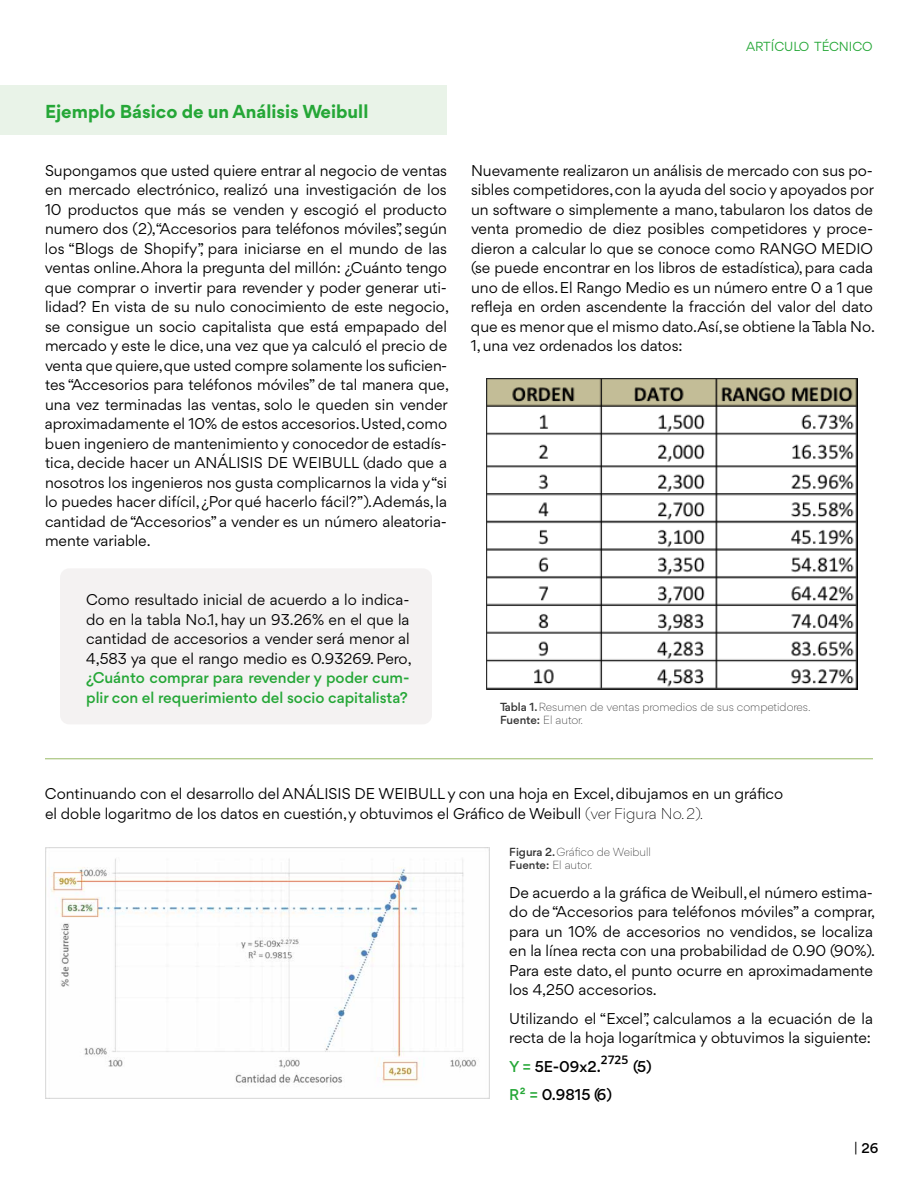
<style>
.page{position:relative;width:918px;height:1188px;background:#fff}
.page>*{position:absolute;margin:0;border:0;box-sizing:border-box;transform-origin:0 0}
.t1{font:700 18px "Gordita";color:#25a737}
.t2{font:15px/19.5px "Gordita";color:#000}
.t3{font:500 15px/19.5px "Gordita";color:#25a737}
.t4{font:500 15px/28.5px "Gordita";color:#000}
.t5{font:500 13.5px "Gordita";color:#000}
.t6{font:12.6px "Gordita";color:#25a737}
.t7{font:300 11.25px/13.5px "Gordita";color:#333}
.s1{font-weight:500}
.s2{font-weight:300}
.s3{color:#25a737}
.s4{font-family:"Open Sans";font-size:19.5px}
.s5{font-weight:400}
</style>
<div class="page">
<div style="left:60px;top:568px;width:372px;height:156px;background:#f4f2f2;border-radius:9px"></div>
<div style="left:0;top:86px;width:447px;height:49px;background:#e9f3e8"></div>
<img style="left:486px;top:378px;width:372px;height:311px">
<img style="left:45px;top:847px;width:445px;height:252px">
<hr style="left:45px;top:759px;width:828px;height:1px;background:#98ba65">
<p class="t1" style="left:45px;top:98px;width:325px">Ejemplo Básico de un Análisis Weibull</p>
<p class="t6" style="left:746px;top:38px;width:128px">ARTÍCULO TÉCNICO</p>
<p class="t2" style="left:45px;top:160px;width:406px">Supongamos que usted quiere entrar al negocio de ventas en mercado electrónico, realizó una investigación de los 10 productos que más se venden y escogió el producto numero dos (2),“Accesorios para teléfonos móviles”, según los “Blogs de Shopify”, para iniciarse en el mundo de las ventas online.Ahora la pregunta del millón: ¿Cuánto tengo que comprar o invertir para revender y poder generar uti&shy;lidad? En vista de su nulo conocimiento de este negocio, se consigue un socio capitalista que está empapado del mercado y este le dice, una vez que ya calculó el precio de venta que quiere,que usted compre solamente los suficien&shy;tes “Accesorios para teléfonos móviles” de tal manera que, una vez terminadas las ventas, solo le queden sin vender aproximadamente el 10% de estos accesorios.Usted,como buen ingeniero de mantenimiento y conocedor de estadís&shy;tica, decide hacer un ANÁLISIS DE WEIBULL (dado que a nosotros los ingenieros nos gusta complicarnos la vida y“si lo puedes hacer difícil,¿Por qué hacerlo fácil?”).Además,la cantidad de“Accesorios” a vender es un número aleatoria&shy;mente variable.</p>
<p class="t2" style="left:471px;top:160px;width:406px">Nuevamente realizaron un análisis de mercado con sus po&shy;sibles competidores,con la ayuda del socio y apoyados por un software o simplemente a mano,tabularon los datos de venta promedio de diez posibles competidores y proce&shy;dieron a calcular lo que se conoce como RANGO MEDIO (se puede encontrar en los libros de estadística),para cada uno de ellos.El Rango Medio es un número entre 0 a 1 que refleja en orden ascendente la fracción del valor del dato que es menorque el mismo dato.Así,se obtiene laTabla No.<br>1, una vez ordenados los datos:</p>
<p class="t2" style="left:86px;top:590px;width:327px">Como resultado inicial de acuerdo a lo indica&shy;do en la tabla No.1, hay un 93.26% en el que la cantidad de accesorios a vender será menor al 4,583 ya que el rango medio es 0.93269. Pero,</p>
<p class="t3" style="left:86px;top:668px;width:325px">¿Cuánto comprar para revender y poder cum&shy;plir con el requerimiento del socio capitalista?</p>
<p class="t7" style="left:500px;top:700px;width:312px"><span class="s1">Tabla 1.</span>Resumen de ventas promedios de sus competidores.<br><span class="s1">Fuente:</span> El autor.</p>
<p class="t2" style="left:45px;top:784px;width:740px">Continuando con el desarrollo del ANÁLISIS DE WEIBULLy con una hoja en Excel,dibujamos en un gráfico el doble logaritmo de los datos en cuestión,y obtuvimos el Gráfico de Weibull <span class="s2">(ver Figura No. 2).</span></p>
<p class="t7" style="left:509px;top:844px;width:143px"><span class="s1">Figura 2.</span>Gráfico de Weibull<br><span class="s1">Fuente:</span> El autor.</p>
<p class="t2" style="left:509px;top:882px;width:367px">De acuerdo a la gráfica de Weibull,el número estima&shy;do de “Accesorios para teléfonos móviles” a comprar, para un 10% de accesorios no vendidos, se localiza en la línea recta con una probabilidad de 0.90 (90%).<br>Para este dato, el punto ocurre en aproximadamente los 4,250 accesorios.</p>
<p class="t2" style="left:509px;top:1008px;width:365px">Utilizando el “Excel”, calculamos a la ecuación de la recta de la hoja logarítmica y obtuvimos la siguiente:</p>
<p class="t4" style="left:509px;top:1052px;width:144px"><span class="s3">Y =</span> 5E-09x2.<span class="s4">²⁷²⁵</span> (5)<br><span class="s3">R² =</span> 0.9815 (6)</p>
<p class="t5" style="left:854px;top:1139px;width:26px"><span class="s5">|</span> 26</p>
</div>
